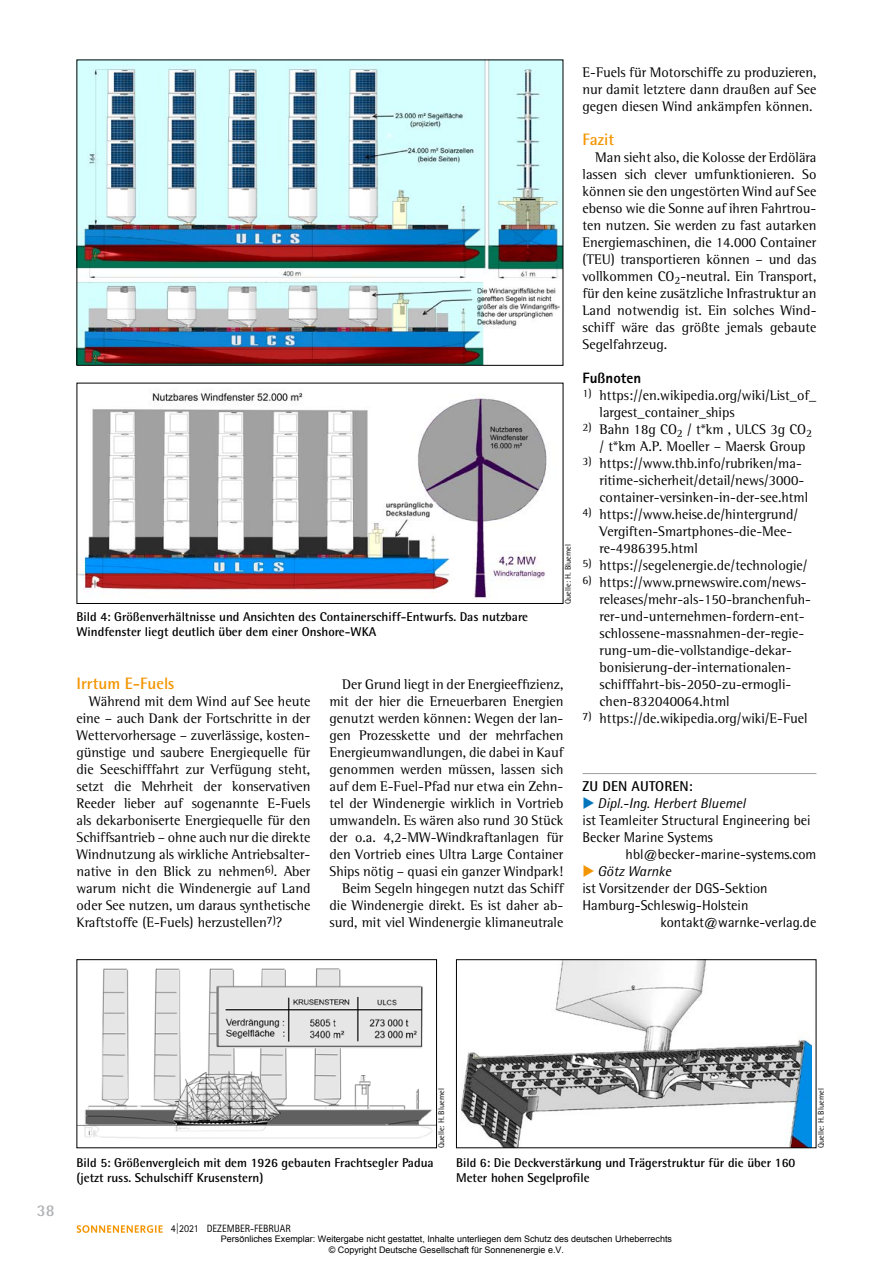
<style>
.page{position:relative;width:893px;height:1263px;background:#fff}
.page>*{position:absolute;margin:0;border:0;box-sizing:border-box;transform-origin:0 0}
.t1{font:700 16.5px "Rotis Semi Sans Std";color:#f39500}
.t2{font:700 16.5px "Rotis Semi Sans Std";color:#b1b3b4}
.t3{font:800 15px "Rotis Sans Serif Std";color:#000}
.t4{font:14.25px/17px "Rotis Semi Serif Std";color:#000}
.t5{font:14.25px/17px "Rotis Semi Sans Std";color:#000}
.t6{font:700 14.25px "Rotis Semi Sans Std";letter-spacing:.01em;color:#000}
.t7{font:italic 14.25px "Rotis Semi Sans Std";color:#000}
.t8{font:700 12.75px/15px "Rotis Semi Sans Std";color:#000}
.t9{font:10.65px "Rotis Sans Serif Std";color:#000;scale:.95 1}
.t10{font:9px/10.8px "Arial";color:#000;text-align:center}
.t11{font:8.25px "Rotis Semi Sans Std";color:#000}
.s1{color:#0076bd}
.s2{font-style:italic}
.s3{color:#f39500}
</style>
<div class="page">
<svg style="left:77px;top:1225px;width:86px;height:8px"></svg>
<hr style="left:583px;top:773px;width:233px;height:1px;background:#9c9e9f">
<img style="left:78px;top:62px;width:483px;height:302px">
<div style="left:76px;top:60px;width:487px;height:306px;border:1px solid #000"></div>
<img style="left:78px;top:968px;width:357px;height:171px">
<div style="left:76px;top:959px;width:361px;height:189px;border:1px solid #000"></div>
<img style="left:461px;top:961px;width:350px;height:185px">
<div style="left:456px;top:959px;width:360px;height:189px;border:1px solid #000"></div>
<img style="left:79px;top:392px;width:468px;height:207px">
<div style="left:77px;top:383px;width:486px;height:221px;border:1px solid #000"></div>
<p class="t8" style="left:76px;top:609px;width:453px">Bild 4: Größenverhältnisse und Ansichten des Containerschiff-Entwurfs. Das nutzbare<br>Windfenster liegt deutlich über dem einer Onshore-WKA</p>
<p class="t11" style="left:563px;top:604px;width:61px;rotate:-90deg">Quelle: H. Bluemel</p>
<p class="t1" style="left:77px;top:673px;width:100px">Irrtum E-Fuels</p>
<p class="t4" style="left:77px;top:693px;width:235px;text-align:justify;text-indent:13px">Während mit dem Wind auf See heute eine – auch Dank der Fortschritte in der Wettervorhersage – zuverlässige, kosten&shy;günstige und saubere Energiequelle für die Seeschifffahrt zur Verfügung steht, setzt die Mehrheit der konservativen Reeder lieber auf sogenannte E-Fuels als dekarboniserte Energiequelle für den Schiffsantrieb – ohne auch nur die direkte Windnutzung als wirkliche Antriebsalter&shy;native in den Blick zu nehmen<sup>6)</sup>. Aber warum nicht die Windenergie auf Land oder See nutzen, um daraus synthetische Kraftstoffe (E-Fuels) herzustellen<sup>7)</sup>?</p>
<p class="t4" style="left:330px;top:676px;width:235px;text-align:right">Der Grund liegt in der Energieeffizienz, mit der hier die Erneuerbaren Energien genutzt werden können: Wegen der lan&shy;gen Prozesskette und der mehrfachen Energieumwandlungen, die dabei in Kauf genommen werden müssen, lassen sich auf dem E-Fuel-Pfad nur etwa ein Zehn&shy;tel der Windenergie wirklich in Vortrieb umwandeln. Es wären also rund 30 Stück der o.a. 4,2-MW-Windkraftanlagen für den Vortrieb eines Ultra Large Container Ships nötig – quasi ein ganzer Windpark!<br>Beim Segeln hingegen nutzt das Schiff die Windenergie direkt. Es ist daher ab&shy;surd, mit viel Windenergie klimaneutrale</p>
<p class="t4" style="left:583px;top:63px;width:235px;text-align:justify">E-Fuels für Motorschiffe zu produzieren, nur damit letztere dann draußen auf See gegen diesen Wind ankämpfen können.</p>
<p class="t1" style="left:583px;top:129px;width:33px">Fazit</p>
<p class="t4" style="left:583px;top:148px;width:235px;text-align:justify;text-indent:13px">Man sieht also, die Kolosse der Erdölära lassen sich clever umfunktionieren. So können sie den ungestörten Wind auf See ebenso wie die Sonne auf ihren Fahrtrou&shy;ten nutzen. Sie werden zu fast autarken Energiemaschinen, die 14.000 Container (TEU) transportieren können – und das vollkommen CO<sub>2</sub>-neutral. Ein Transport, für den keine zusätzliche Infrastruktur an Land notwendig ist. Ein solches Wind&shy;schiff wäre das größte jemals gebaute Segelfahrzeug.</p>
<p class="t3" style="left:583px;top:368px;width:60px">Fußnoten</p>
<p class="t4" style="left:600px;top:386px;width:218px;text-indent:-17px"><sup>1)</sup> https://en.wikipedia.org/wiki/List_of_ largest_container_ships</p>
<p class="t4" style="left:600px;top:420px;width:214px;text-indent:-17px"><sup>2)</sup> Bahn 18g CO<sub>2</sub> / t*km , ULCS 3g CO<sub>2 </sub>/ t*km A.P. Moeller – Maersk Group</p>
<p class="t4" style="left:600px;top:454px;width:210px;text-indent:-17px"><sup>3)</sup> https://www.thb.info/rubriken/ma&shy;ritime-sicherheit/detail/news/3000- container-versinken-in-der-see.html</p>
<p class="t4" style="left:600px;top:505px;width:200px;text-indent:-17px"><sup>4)</sup> https://www.heise.de/hintergrund/<br>Vergiften-Smartphones-die-Mee&shy;re-4986395.html</p>
<p class="t4" style="left:583px;top:556px;width:227px"><sup>5)</sup> https://segelenergie.de/technologie/</p>
<p class="t4" style="left:600px;top:573px;width:213px;text-indent:-17px"><sup>6)</sup> https://www.prnewswire.com/news&shy;releases/mehr-als-150-branchenfuh&shy;rer-und-unternehmen-fordern-ent&shy;schlossene-massnahmen-der-regie&shy;rung-um-die-vollstandige-dekar&shy;bonisierung-der-internationalen&shy;schifffahrt-bis-2050-zu-ermogli&shy;chen-832040064.html</p>
<p class="t4" style="left:583px;top:710px;width:227px"><sup>7)</sup> https://de.wikipedia.org/wiki/E-Fuel</p>
<p class="t6" style="left:583px;top:777px;width:112px">ZU DEN AUTOREN:</p>
<p class="t5" style="left:583px;top:794px;width:230px"><span class="s1">◆</span> <span class="s2">Dipl.-Ing. Herbert Bluemel<br></span>ist Teamleiter Structural Engineering bei<br>Becker Marine Systems</p>
<p class="t5" style="left:626px;top:846px;width:192px">hbl@becker-marine-systems.com</p>
<p class="t7" style="left:583px;top:862px;width:90px"><span class="s3">◆</span> Götz Warnke</p>
<p class="t5" style="left:582px;top:880px;width:187px">ist Vorsitzender der DGS-Sektion</p>
<p class="t5" style="left:582px;top:897px;width:167px">Hamburg-Schleswig-Holstein</p>
<p class="t5" style="left:660px;top:914px;width:158px">kontakt@warnke-verlag.de</p>
<p class="t2" style="left:37px;top:1200px;width:19px">38</p>
<p class="t11" style="left:437px;top:1148px;width:61px;rotate:-90deg">Quelle: H. Bluemel</p>
<p class="t11" style="left:816px;top:1148px;width:61px;rotate:-90deg">Quelle: H. Bluemel</p>
<p class="t8" style="left:76px;top:1155px;width:359px">Bild 5: Größenvergleich mit dem 1926 gebauten Frachtsegler Padua (jetzt russ. Schulschiff Krusenstern)</p>
<p class="t8" style="left:456px;top:1155px;width:341px">Bild 6: Die Deckverstärkung und Trägerstruktur für die über 160<br>Meter hohen Segelprofile</p>
<p class="t9" style="left:171px;top:1222px;width:128px">4|2021 DEZEMBER-FEBRUAR</p>
<p class="t10" style="left:221px;top:1233px;width:453px">Persönliches Exemplar: Weitergabe nicht gestattet, Inhalte unterliegen dem Schutz des deutschen Urheberrechts © Copyright Deutsche Gesellschaft für Sonnenenergie e.V.</p>
</div>
